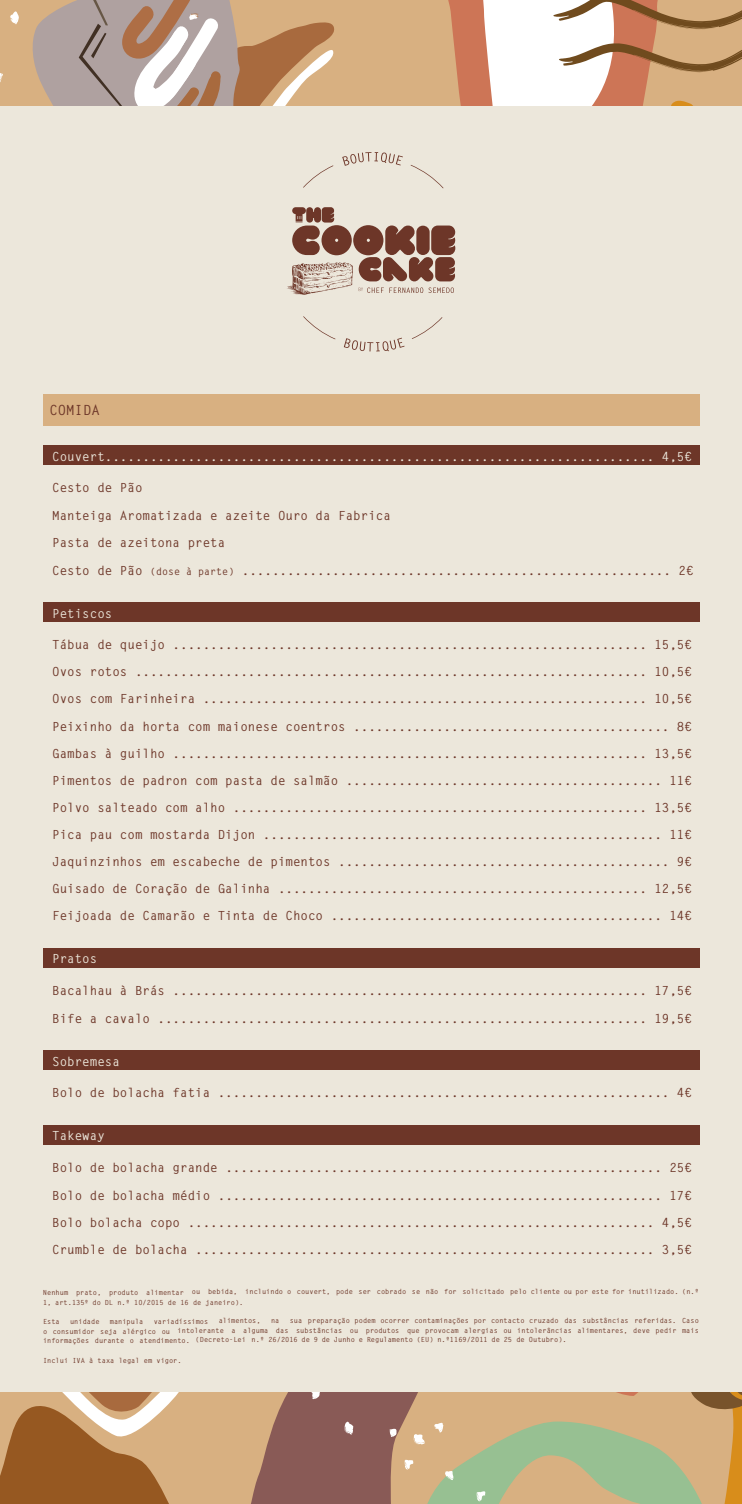
<style>
.page{position:relative;width:742px;height:1504px;background:#fff}
.page>*{position:absolute;margin:0;border:0;box-sizing:border-box;transform-origin:0 0}
.t1{font:700 14px "Letter Gothic Std";color:#6d3628}
.t2{font:700 12.51px/27.1px "Letter Gothic Std";color:#6d3628}
.t3{font:700 12.51px "Letter Gothic Std";color:#ece7db}
.t4{font:700 7px/9.6px "Letter Gothic Std";color:#6d3628}
.s1{font-size:10.06px}
</style>
<div class="page">
<div style="left:0;top:0;width:741px;height:1504px;background:#ece7db"></div>
<div style="left:0;top:0;width:741px;height:105px;background:#d8b081"></div>
<svg style="left:448px;top:0;width:293px;height:105px"></svg>
<svg style="left:0;top:0;width:334px;height:105px"></svg>
<svg style="left:0;top:1392px;width:741px;height:112px;background:#b79870"></svg>
<div style="left:43px;top:394px;width:656px;height:32px;background:#d8b081"></div>
<div style="left:43px;top:445px;width:656px;height:20px;background:#6d3628"></div>
<svg style="left:342px;top:152px;width:61px;height:14px"></svg>
<svg style="left:344px;top:338px;width:60px;height:13px"></svg>
<svg style="left:287px;top:207px;width:169px;height:88px"></svg>
<svg style="left:410px;top:165px;width:33px;height:23px"></svg>
<svg style="left:303px;top:165px;width:30px;height:23px"></svg>
<svg style="left:303px;top:316px;width:32px;height:23px"></svg>
<svg style="left:412px;top:317px;width:30px;height:22px"></svg>
<div style="left:43px;top:948px;width:656px;height:19px;background:#6d3628"></div>
<div style="left:43px;top:1050px;width:656px;height:19px;background:#6d3628"></div>
<div style="left:43px;top:1125px;width:656px;height:19px;background:#6d3628"></div>
<div style="left:43px;top:602px;width:656px;height:20px;background:#6d3628"></div>
<p class="t1" style="left:49px;top:401px;width:52px">COMIDA</p>
<p class="t3" style="left:52px;top:448px;width:641px">Couvert......................................................................... 4,5€</p>
<p class="t2" style="left:52px;top:474px;width:92px">Cesto de Pão</p>
<p class="t2" style="left:52px;top:501px;width:340px;line-height:27.5px">Manteiga Aromatizada e azeite Ouro da Fabrica<br>Pasta de azeitona preta</p>
<p class="t2" style="left:52px;top:557px;width:642px">Cesto de Pão <span class="s1">(dose à parte)</span> ......................................................... 2€</p>
<p class="t3" style="left:52px;top:605px;width:62px">Petiscos</p>
<p class="t2" style="left:52px;top:631px;width:641px;text-align:justify">Tábua de queijo ............................................................... 15,5€ Ovos rotos .................................................................... 10,5€ Ovos com Farinheira ........................................................... 10,5€ Peixinho da horta com maionese coentros .......................................... 8€</p>
<p class="t2" style="left:52px;top:740px;width:641px;text-align:justify">Gambas à guilho ............................................................... 13,5€ Pimentos de padron com pasta de salmão .......................................... 11€ Polvo salteado com alho ....................................................... 13,5€ Pica pau com mostarda Dijon ..................................................... 11€</p>
<p class="t2" style="left:52px;top:848px;width:641px">Jaquinzinhos em escabeche de pimentos ............................................ 9€</p>
<p class="t2" style="left:52px;top:875px;width:641px">Guisado de Coração de Galinha ................................................. 12,5€<br>Feijoada de Camarão e Tinta de Choco ............................................ 14€</p>
<p class="t3" style="left:52px;top:950px;width:47px">Pratos</p>
<p class="t2" style="left:52px;top:977px;width:641px">Bacalhau à Brás ............................................................... 17,5€<br>Bife a cavalo ................................................................. 19,5€</p>
<p class="t3" style="left:52px;top:1053px;width:69px">Sobremesa</p>
<p class="t2" style="left:52px;top:1079px;width:641px">Bolo de bolacha fatia ............................................................ 4€</p>
<p class="t3" style="left:52px;top:1127px;width:54px">Takeway</p>
<p class="t2" style="left:52px;top:1154px;width:641px;text-align:justify">Bolo de bolacha grande .......................................................... 25€ Bolo de bolacha médio ........................................................... 17€ Bolo bolacha copo .............................................................. 4,5€ Crumble de bolacha ............................................................. 3,5€</p>
<p class="t4" style="left:43px;top:1286px;width:657px;line-height:10.5px">Nenhum prato, produto alimentar ou bebida, incluindo o couvert, pode ser cobrado se não for solicitado pelo cliente ou por este for inutilizado. (n.º<br>1, art.135º do DL n.º 10/2015 de 16 de janeiro).</p>
<p class="t4" style="left:43px;top:1316px;width:18px">Esta</p>
<p class="t4" style="left:70px;top:1316px;width:31px">unidade</p>
<p class="t4" style="left:110px;top:1316px;width:35px">manipula</p>
<p class="t4" style="left:154px;top:1316px;width:56px">variadíssimos</p>
<p class="t4" style="left:219px;top:1316px;width:43px">alimentos,</p>
<p class="t4" style="left:271px;top:1316px;width:10px">na</p>
<p class="t4" style="left:43px;top:1316px;width:657px;text-align:justify;text-indent:247px">sua preparação podem ocorrer contaminações por contacto cruzado das substâncias referidas. Caso o consumidor seja alérgico ou intolerante a alguma das substâncias ou produtos que provocam alergias ou intolerâncias alimentares, deve pedir mais informações durante o atendimento. (Decreto-Lei n.º 26/2016 de 9 de Junho e Regulamento (EU) n.º1169/2011 de 25 de Outubro).</p>
<p class="t4" style="left:43px;top:1355px;width:140px">Inclui IVA à taxa legal em vigor.</p>
</div>
